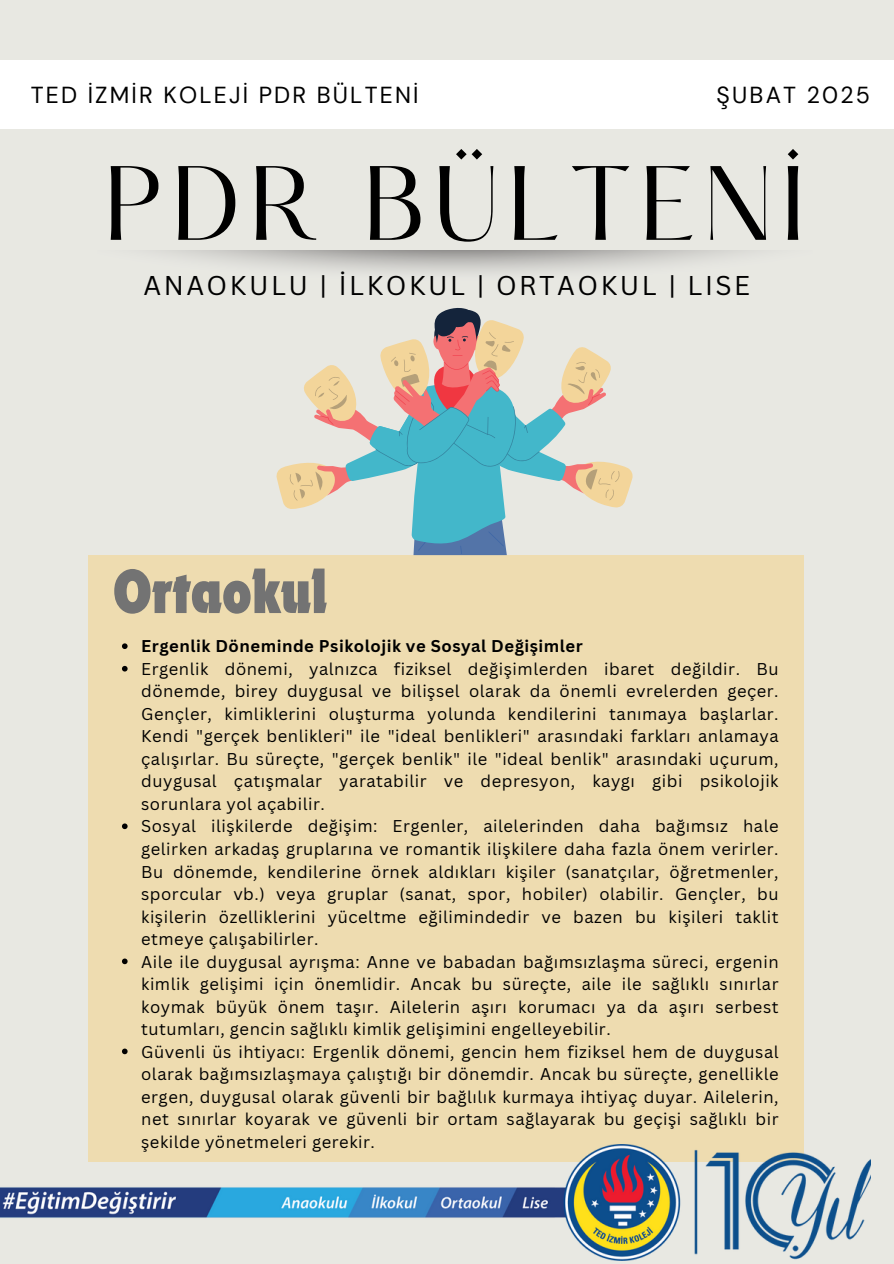
<style>
.page{position:relative;width:894px;height:1264px;background:#fff}
.page>*{position:absolute;margin:0;border:0;box-sizing:border-box;transform-origin:0 0}
.t1{font:92.1px "Hatton";letter-spacing:.095em;color:#000}
.t2{font:700 condensed 65.1px "Dynamo Com";color:#737373}
.t3{font:26.4px "Canva Sans";letter-spacing:.095em;color:#000}
.t4{font:23.1px "DM Sans";letter-spacing:.095em;color:#000}
.t5{font:16.65px/22.5px "Canva Sans";letter-spacing:.03em;color:#000;text-align:justify}
.t6{font:700 16.65px "Canva Sans";letter-spacing:.03em;color:#000}
</style>
<div class="page">
<div style="left:0;top:0;width:893px;height:1263px;background:#e8e8e2"></div>
<div style="left:0;top:60px;width:893px;height:69px;background:#fff"></div>
<div style="left:88px;top:555px;width:715px;height:606px;background:#eedcb0"></div>
<img style="left:0;top:1144px;width:870px;height:116px">
<svg style="left:276px;top:308px;width:356px;height:247px"></svg>
<svg style="left:122px;top:643px;width:5px;height:6px"></svg>
<svg style="left:122px;top:666px;width:5px;height:5px"></svg>
<svg style="left:122px;top:823px;width:5px;height:6px"></svg>
<svg style="left:122px;top:958px;width:5px;height:6px"></svg>
<svg style="left:122px;top:1048px;width:5px;height:6px"></svg>
<p class="t4" style="left:31px;top:80px;width:389px">TED İZMİR KOLEJİ PDR BÜLTENİ</p>
<p class="t4" style="left:716px;top:80px;width:155px">ŞUBAT 2025</p>
<p class="t1" style="left:104px;top:161px;width:701px">PDR BÜLTENİ</p>
<h2 class="t3" style="left:143px;top:267px;width:608px">ANAOKULU | İLKOKUL | ORTAOKUL | LISE</h2>
<p class="t2" style="left:113px;top:553px;width:216px">Ortaokul</p>
<h4 class="t6" style="left:141px;top:634px;width:443px">Ergenlik Döneminde Psikolojik ve Sosyal Değişimler</h4>
<h4 class="t5" style="left:141px;top:657px;width:638px">Ergenlik dönemi, yalnızca fiziksel değişimlerden ibaret değildir. Bu dönemde, birey duygusal ve bilişsel olarak da önemli evrelerden geçer.<br>Gençler, kimliklerini oluşturma yolunda kendilerini tanımaya başlarlar.<br>Kendi "gerçek benlikleri" ile "ideal benlikleri" arasındaki farkları anlamaya çalışırlar. Bu süreçte, "gerçek benlik" ile "ideal benlik" arasındaki uçurum, duygusal çatışmalar yaratabilir ve depresyon, kaygı gibi psikolojik sorunlara yol açabilir.</h4>
<h1 class="t5" style="left:141px;top:814px;width:638px">Sosyal ilişkilerde değişim: Ergenler, ailelerinden daha bağımsız hale gelirken arkadaş gruplarına ve romantik ilişkilere daha fazla önem verirler.<br>Bu dönemde, kendilerine örnek aldıkları kişiler (sanatçılar, öğretmenler, sporcular vb.) veya gruplar (sanat, spor, hobiler) olabilir. Gençler, bu kişilerin özelliklerini yüceltme eğilimindedir ve bazen bu kişileri taklit etmeye çalışabilirler.</h1>
<p class="t5" style="left:141px;top:949px;width:638px">Aile ile duygusal ayrışma: Anne ve babadan bağımsızlaşma süreci, ergenin kimlik gelişimi için önemlidir. Ancak bu süreçte, aile ile sağlıklı sınırlar koymak büyük önem taşır. Ailelerin aşırı korumacı ya da aşırı serbest tutumları, gencin sağlıklı kimlik gelişimini engelleyebilir.</p>
<h3 class="t5" style="left:141px;top:1039px;width:638px">Güvenli üs ihtiyacı: Ergenlik dönemi, gencin hem fiziksel hem de duygusal olarak bağımsızlaşmaya çalıştığı bir dönemdir. Ancak bu süreçte, genellikle ergen, duygusal olarak güvenli bir bağlılık kurmaya ihtiyaç duyar. Ailelerin, net sınırlar koyarak ve güvenli bir ortam sağlayarak bu geçişi sağlıklı bir şekilde yönetmeleri gerekir.</h3>
</div>
